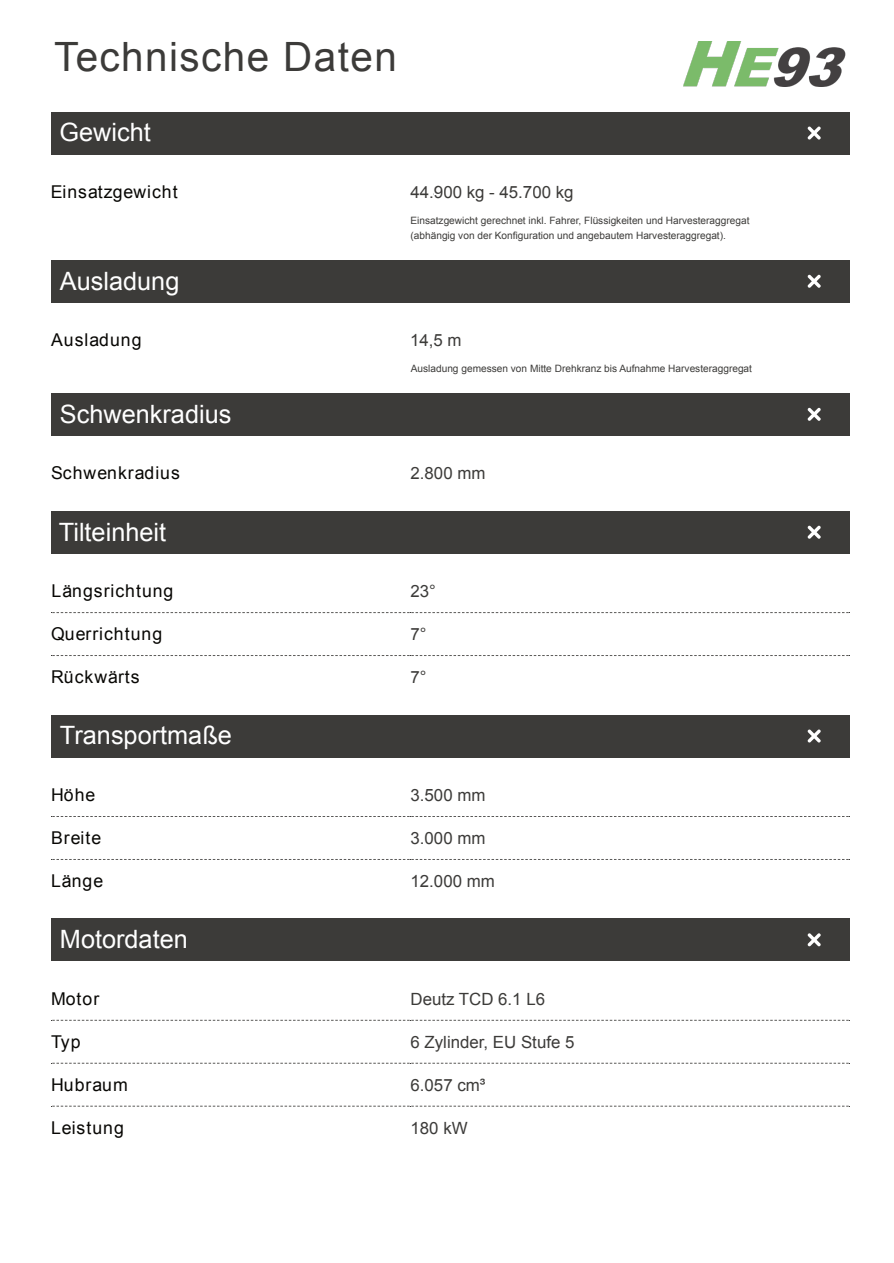
<style>
.page{position:relative;width:894px;height:1263px;background:#fff}
.page>*{position:absolute;margin:0;border:0;box-sizing:border-box;transform-origin:0 0}
.t1{font:40.35px "Arial";letter-spacing:.035em;color:#3c3b39}
.t2{font:25.2px "Arial";color:#fff}
.t3{font:17.7px "Arial";letter-spacing:.055em;color:#080704}
.t4{font:17.1px "Arial";color:#3c3b39}
.t5{font:16.8px "Arial";color:#3c3b39}
.t6{font:10.05px/15.1px "Arial";color:#3c3b39}
</style>
<div class="page">
<div style="left:51px;top:112px;width:798px;height:42px;background:#3c3b39"></div>
<svg style="left:807px;top:126px;width:13px;height:14px"></svg>
<div style="left:51px;top:260px;width:798px;height:42px;background:#3c3b39"></div>
<svg style="left:807px;top:275px;width:13px;height:13px"></svg>
<div style="left:51px;top:393px;width:798px;height:42px;background:#3c3b39"></div>
<svg style="left:807px;top:408px;width:13px;height:13px"></svg>
<div style="left:51px;top:511px;width:798px;height:42px;background:#3c3b39"></div>
<svg style="left:807px;top:525px;width:13px;height:14px"></svg>
<svg style="left:51px;top:612px;width:798px;height:1px"></svg>
<svg style="left:51px;top:655px;width:798px;height:1px"></svg>
<div style="left:51px;top:715px;width:798px;height:42px;background:#3c3b39"></div>
<svg style="left:807px;top:729px;width:13px;height:14px"></svg>
<svg style="left:51px;top:816px;width:798px;height:1px"></svg>
<svg style="left:51px;top:859px;width:798px;height:1px"></svg>
<div style="left:51px;top:919px;width:798px;height:42px;background:#3c3b39"></div>
<svg style="left:807px;top:933px;width:13px;height:13px"></svg>
<svg style="left:51px;top:1020px;width:798px;height:1px"></svg>
<svg style="left:51px;top:1063px;width:798px;height:1px"></svg>
<svg style="left:51px;top:1106px;width:798px;height:1px"></svg>
<img style="left:683px;top:42px;width:163px;height:45px">
<h1 class="t1" style="left:54px;top:41px;width:344px">Technische Daten</h1>
<h2 class="t2" style="left:60px;top:123px;width:93px">Gewicht</h2>
<h3 class="t3" style="left:51px;top:185px;width:128px">Einsatzgewicht</h3>
<h3 class="t5" style="left:410px;top:186px;width:164px">44.400 kg - 45.100 kg</h3>
<p class="t6" style="left:410px;top:214px;width:340px">Einsatzgewicht gerechnet inkl. Fahrer, Flüssigkeiten und Harvesteraggregat (abhängig von der Konfiguration und angebautem Harvesteraggregat).</p>
<h2 class="t2" style="left:60px;top:271px;width:121px">Ausladung</h2>
<h3 class="t3" style="left:51px;top:333px;width:92px">Ausladung</h3>
<h3 class="t5" style="left:410px;top:334px;width:53px">14,5 m</h3>
<p class="t6" style="left:410px;top:362px;width:342px">Ausladung gemessen von Mitte Drehkranz bis Aufnahme Harvesteraggregat</p>
<h2 class="t2" style="left:60px;top:404px;width:173px">Schwenkradius</h2>
<h3 class="t4" style="left:433px;top:185px;width:11px">9</h3>
<h3 class="t4" style="left:522px;top:185px;width:11px">7</h3>
<h3 class="t3" style="left:51px;top:466px;width:130px">Schwenkradius</h3>
<h3 class="t5" style="left:410px;top:467px;width:76px">2.800 mm</h3>
<h2 class="t2" style="left:59px;top:522px;width:109px">Tilteinheit</h2>
<h3 class="t3" style="left:52px;top:584px;width:123px">Längsrichtung</h3>
<h3 class="t5" style="left:410px;top:585px;width:27px">23°</h3>
<h3 class="t3" style="left:51px;top:627px;width:112px">Querrichtung</h3>
<h3 class="t5" style="left:410px;top:628px;width:18px">7°</h3>
<h3 class="t3" style="left:51px;top:670px;width:90px">Rückwärts</h3>
<h3 class="t5" style="left:410px;top:671px;width:18px">7°</h3>
<h2 class="t2" style="left:60px;top:726px;width:173px">Transportmaße</h2>
<h3 class="t3" style="left:51px;top:788px;width:46px">Höhe</h3>
<h3 class="t5" style="left:410px;top:789px;width:76px">3.600 mm</h3>
<h3 class="t3" style="left:51px;top:831px;width:52px">Breite</h3>
<h3 class="t5" style="left:410px;top:832px;width:76px">3.000 mm</h3>
<h3 class="t3" style="left:51px;top:874px;width:54px">Länge</h3>
<h3 class="t5" style="left:410px;top:874px;width:86px">12.000 mm</h3>
<h2 class="t2" style="left:60px;top:930px;width:129px">Motordaten</h2>
<h3 class="t4" style="left:424px;top:788px;width:11px">5</h3>
<h3 class="t3" style="left:51px;top:992px;width:50px">Motor</h3>
<h3 class="t5" style="left:410px;top:992px;width:136px">Deutz TCD 6.1 L6</h3>
<h3 class="t3" style="left:51px;top:1035px;width:31px">Typ</h3>
<h3 class="t5" style="left:410px;top:1035px;width:165px">6 Zylinder, EU Stufe 5</h3>
<h3 class="t3" style="left:51px;top:1078px;width:78px">Hubraum</h3>
<h3 class="t5" style="left:410px;top:1078px;width:76px">6.057 cm³</h3>
<h3 class="t3" style="left:51px;top:1121px;width:74px">Leistung</h3>
<h3 class="t5" style="left:410px;top:1121px;width:59px">180 kW</h3>
</div>
